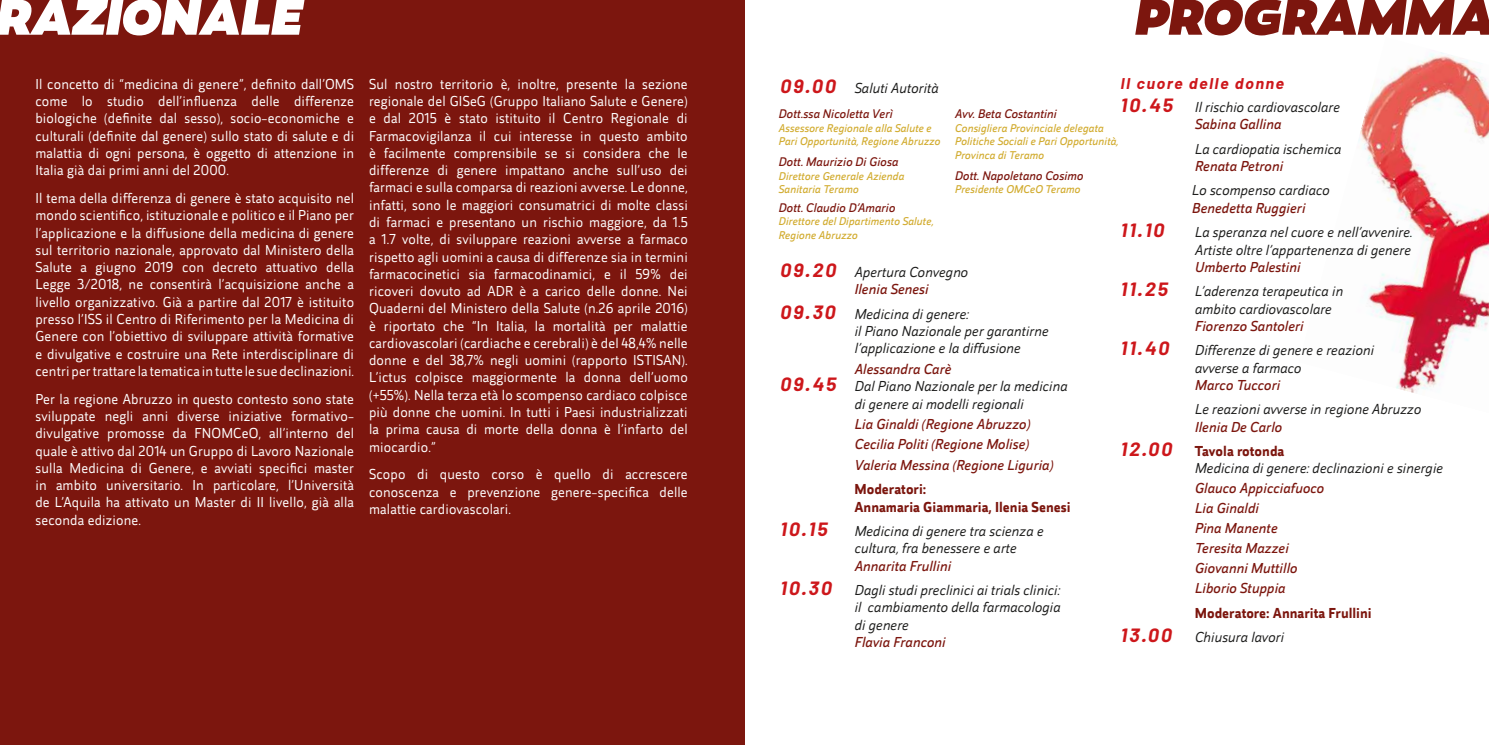
<style>
.page{position:relative;width:1489px;height:745px;background:#fff}
.page>*{position:absolute;margin:0;border:0;box-sizing:border-box;transform-origin:0 0}
.t1{font:italic 900 51.25px "Canaro";color:#fff}
.t2{font:italic 900 51.25px "Canaro";color:#7c160e}
.t3{font:italic 700 19.25px "Barlow";color:#cd171b}
.t4{font:italic 700 15.62px "Barlow";color:#cd171b}
.t5{font:14.38px/17.2px "Helia";letter-spacing:.01em;color:#fff;text-align:justify}
.t6{font:italic 14.38px/17.2px "Helia";color:#1c1c1b}
.t7{font:italic 14.38px/20px "Helia";color:#7c160e}
.t8{font:700 14.38px/17.2px "Helia";color:#7c160e}
.t9{font:italic 12.5px "Helia";color:#7c160e}
.t10{font:italic 11.25px/13.5px "Helia";color:#d2ac30}
.s1{font-family:"Barlow";font-weight:700;font-size:19.25px;color:#cd171b}
.s2{font-weight:700;font-style:normal}
.s3{color:#7c160e}
</style>
<div class="page">
<img style="left:1358px;top:52px;width:130px;height:341px">
<div style="left:0;top:0;width:744px;height:744px;background:#7c160e"></div>
<h1 class="t1" style="left:-6px;top:-13px;width:313px">RAZIONALE</h1>
<h1 class="t2" style="left:1133px;top:-13px;width:361px">PROGRAMMA</h1>
<p class="t5" style="left:35px;top:77px;width:320px">Il concetto di “medicina di genere”, definito dall’OMS come lo studio dell’influenza delle differenze biologiche (definite dal sesso), socio-economiche e culturali (definite dal genere) sullo stato di salute e di malattia di ogni persona, è oggetto di attenzione in Italia già dai primi anni del 2000.</p>
<p class="t5" style="left:35px;top:191px;width:320px">Il tema della differenza di genere è stato acquisito nel mondo scientifico, istituzionale e politico e il Piano per l’applicazione e la diffusione della medicina di genere sul territorio nazionale, approvato dal Ministero della Salute a giugno 2019 con decreto attuativo della Legge 3/2018, ne consentirà l’acquisizione anche a livello organizzativo. Già a partire dal 2017 è istituito presso l’ISS il Centro di Riferimento per la Medicina di Genere con l’obiettivo di sviluppare attività formative e divulgative e costruire una Rete interdisciplinare di centri per trattare la tematica in tutte le sue declinazioni.</p>
<p class="t5" style="left:35px;top:391px;width:320px">Per la regione Abruzzo in questo contesto sono state sviluppate negli anni diverse iniziative formativo&shy;divulgative promosse da FNOMCeO, all’interno del quale è attivo dal 2014 un Gruppo di Lavoro Nazionale sulla Medicina di Genere, e avviati specifici master in ambito universitario. In particolare, l’Università de L’Aquila ha attivato un Master di II livello, già alla seconda edizione.</p>
<p class="t5" style="left:369px;top:77px;width:320px">Sul nostro territorio è, inoltre, presente la sezione regionale del GISeG (Gruppo Italiano Salute e Genere) e dal 2015 è stato istituito il Centro Regionale di Farmacovigilanza il cui interesse in questo ambito è facilmente comprensibile se si considera che le differenze di genere impattano anche sull’uso dei farmaci e sulla comparsa di reazioni avverse. Le donne, infatti, sono le maggiori consumatrici di molte classi di farmaci e presentano un rischio maggiore, da 1.5 a 1.7 volte, di sviluppare reazioni avverse a farmaco rispetto agli uomini a causa di differenze sia in termini farmacocinetici sia farmacodinamici, e il 59% dei ricoveri dovuto ad ADR è a carico delle donne. Nei Quaderni del Ministero della Salute (n.26 aprile 2016) è riportato che “In Italia, la mortalità per malattie cardiovascolari (cardiache e cerebrali) è del 48,4% nelle donne e del 38,7% negli uomini (rapporto ISTISAN).<br>L’ictus colpisce maggiormente la donna dell’uomo (+55%). Nella terza età lo scompenso cardiaco colpisce più donne che uomini. In tutti i Paesi industrializzati la prima causa di morte della donna è l’infarto del miocardio.”</p>
<p class="t5" style="left:369px;top:467px;width:320px">Scopo di questo corso è quello di accrescere conoscenza e prevenzione genere-specifica delle malattie cardiovascolari.</p>
<p class="t4" style="left:1120px;top:78px;width:167px">Il cuore delle donne</p>
<h2 class="t3" style="left:1120px;top:98px;width:57px">10.45</h2>
<p class="t6" style="left:1194px;top:100px;width:147px">Il rischio cardiovascolare</p>
<p class="t7" style="left:1194px;top:116px;width:88px">Sabina Gallina</p>
<p class="t6" style="left:1194px;top:142px;width:148px">La cardiopatia ischemica</p>
<p class="t7" style="left:1194px;top:157px;width:90px">Renata Petroni</p>
<p class="t6" style="left:1191px;top:183px;width:139px">Lo scompenso cardiaco</p>
<p class="t7" style="left:1191px;top:199px;width:115px">Benedetta Ruggieri</p>
<h2 class="t3" style="left:1120px;top:223px;width:48px">11.10</h2>
<p class="t6" style="left:1194px;top:225px;width:219px">La speranza nel cuore e nell’avvenire.<br>Artiste oltre l’appartenenza di genere</p>
<p class="t7" style="left:1194px;top:258px;width:107px">Umberto Palestini</p>
<h2 class="t3" style="left:1120px;top:282px;width:51px">11.25</h2>
<p class="t6" style="left:1194px;top:284px;width:150px">L’aderenza terapeutica in ambito cardiovascolare</p>
<p class="t7" style="left:1194px;top:317px;width:110px">Fiorenzo Santoleri</p>
<h2 class="t3" style="left:1120px;top:341px;width:53px">11.40</h2>
<p class="t6" style="left:1194px;top:343px;width:181px">Differenze di genere e reazioni avverse a farmaco</p>
<p class="t7" style="left:1194px;top:376px;width:87px">Marco Tuccori</p>
<p class="t6" style="left:1194px;top:402px;width:228px">Le reazioni avverse in regione Abruzzo</p>
<p class="t7" style="left:1120px;top:415px;width:166px;line-height:24.4px;text-align:right">Ilenia De Carlo<br><span class="s1">12.00</span> <span class="s2">Tavola rotonda</span></p>
<p class="t6" style="left:1194px;top:461px;width:250px">Medicina di genere: declinazioni e sinergie</p>
<p class="t7" style="left:1194px;top:479px;width:131px">Glauco Appicciafuoco<br>Lia Ginaldi<br>Pina Manente<br>Teresita Mazzei<br>Giovanni Muttillo<br>Liborio Stuppia</p>
<p class="t8" style="left:1194px;top:605px;width:178px">Moderatore: Annarita Frullini</p>
<h2 class="t3" style="left:1120px;top:627px;width:55px">13.00</h2>
<p class="t6" style="left:1194px;top:629px;width:91px">Chiusura lavori</p>
<p class="t6" style="left:780px;top:81px;width:160px"><span class="s1">09.00</span> Saluti Autorità</p>
<p class="t9" style="left:778px;top:109px;width:115px">Dott.ssa Nicoletta Verì</p>
<p class="t10" style="left:778px;top:122px;width:163px">Assessore Regionale alla Salute e<br>Pari Opportunità, Regione Abruzzo</p>
<p class="t9" style="left:778px;top:157px;width:121px">Dott. Maurizio Di Giosa</p>
<p class="t10" style="left:778px;top:170px;width:127px">Direttore Generale Azienda<br>Sanitaria Teramo</p>
<p class="t9" style="left:778px;top:202px;width:118px">Dott. Claudio D’Amario</p>
<p class="t10" style="left:778px;top:215px;width:156px">Direttore del Dipartimento Salute,<br>Regione Abruzzo</p>
<p class="t9" style="left:954px;top:109px;width:103px">Avv. Beta Costantini</p>
<p class="t10" style="left:954px;top:122px;width:165px">Consigliera Provinciale delegata<br>Politiche Sociali e Pari Opportunità,<br>Provinca di Teramo</p>
<p class="t9" style="left:954px;top:170px;width:130px">Dott. Napoletano Cosimo</p>
<p class="t10" style="left:954px;top:183px;width:127px">Presidente OMCeO Teramo</p>
<p class="t6" style="left:854px;top:265px;width:115px;text-indent:-74px"><span class="s1">09.20</span> Apertura Convegno<br><span class="s3">Ilenia Senesi</span></p>
<p class="t6" style="left:854px;top:306px;width:195px;text-indent:-74px"><span class="s1">09.30</span> Medicina di genere:<br>il Piano Nazionale per garantirne l’applicazione e la diffusione</p>
<p class="t7" style="left:854px;top:360px;width:98px">Alessandra Carè</p>
<p class="t6" style="left:780px;top:379px;width:289px"><span class="s1">09.45</span> Dal Piano Nazionale per la medicina</p>
<p class="t6" style="left:854px;top:396px;width:171px">di genere ai modelli regionali</p>
<p class="t7" style="left:854px;top:415px;width:200px;line-height:20.4px">Lia Ginaldi (Regione Abruzzo)<br>Cecilia Politi (Regione Molise)<br>Valeria Messina (Regione Liguria)</p>
<p class="t8" style="left:854px;top:481px;width:218px">Moderatori:<br>Annamaria Giammaria, Ilenia Senesi</p>
<h2 class="t3" style="left:780px;top:521px;width:52px">10.15</h2>
<p class="t6" style="left:854px;top:523px;width:190px">Medicina di genere tra scienza e cultura, fra benessere e arte</p>
<p class="t6" style="left:780px;top:554px;width:281px;line-height:24.4px;text-indent:74px"><span class="s3">Annarita Frullini<br></span><span class="s1">10.30</span> Dagli studi preclinici ai trials clinici:</p>
<p class="t6" style="left:854px;top:600px;width:207px">il cambiamento della farmacologia di genere</p>
<p class="t7" style="left:854px;top:633px;width:93px">Flavia Franconi</p>
</div>
